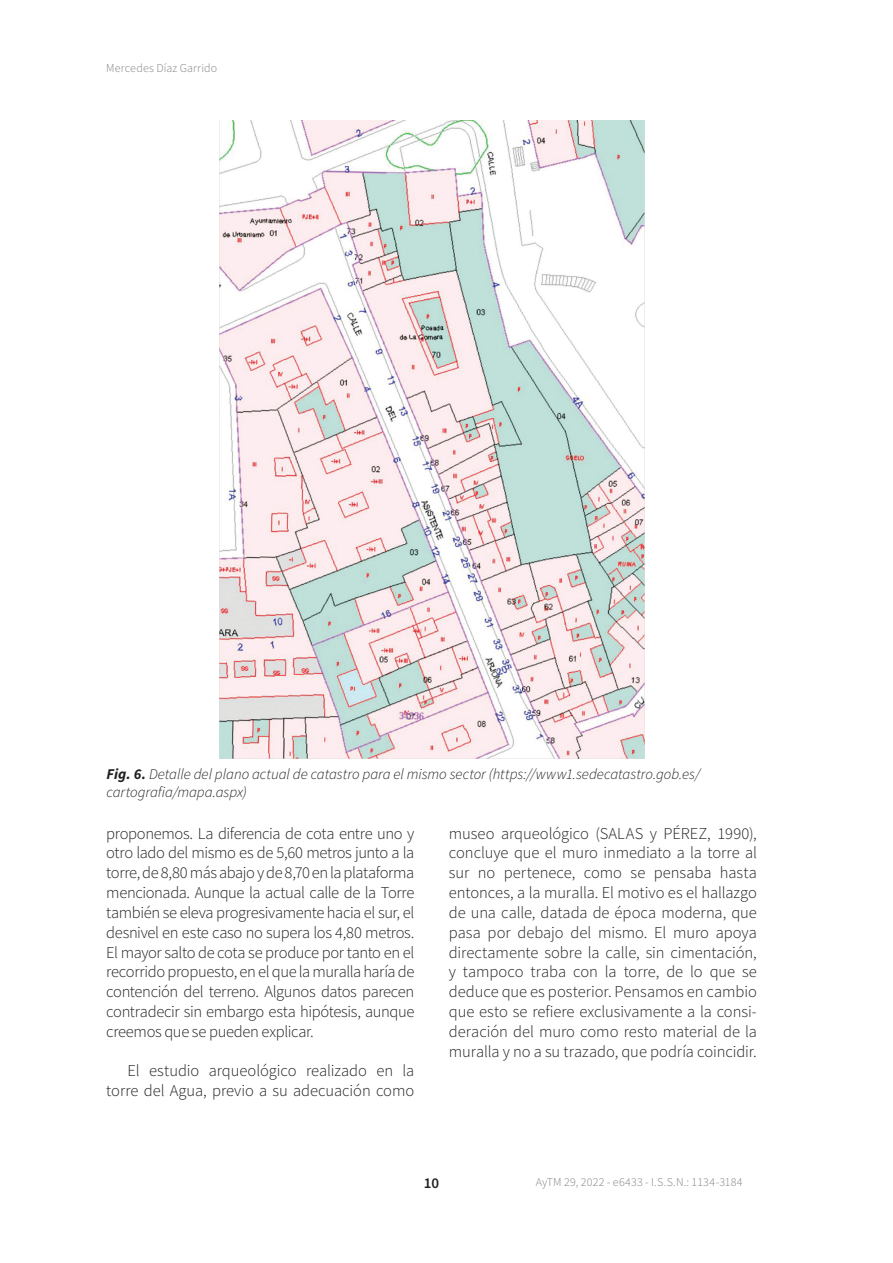
<style>
.page{position:relative;width:893px;height:1263px;background:#fff}
.page>*{position:absolute;margin:0;border:0;box-sizing:border-box;transform-origin:0 0}
.TX{font:300 16.5px/19.8px "Source Sans Pro";letter-spacing:-.005em;color:#231f20;text-align:justify}
.FC{font:italic 300 15px/18px "Source Sans Pro";letter-spacing:-.005em;color:#231f20}
.t1{font:600 15px "Source Sans Pro";color:#231f20}
.t2{font:300 12px "Source Sans Pro";letter-spacing:.01em;color:#808285}
.s1{font-weight:700}
</style>
<div class="page">
<img style="left:219px;top:121px;width:425px;height:637px">
<p class="t2" style="left:106px;top:61px;width:112px">Mercedes Díaz Garrido</p>
<p class="FC" style="left:107px;top:765px;width:595px"><span class="s1">Fig. 6.</span> Detalle del plano actual de catastro para el mismo sector (https://www1.sedecatastro.gob.es/ cartografia/mapa.aspx)</p>
<p class="TX" style="left:106px;top:823px;width:310px">proponemos. La diferencia de cota entre uno y otro lado del mismo es de 5,60 metros junto a la torre, de 8,80 más abajo y de 8,70 en la plataforma mencionada. Aunque la actual calle de la Torre también se eleva progresivamente hacia el sur, el desnivel en este caso no supera los 4,80 metros.<br>El mayor salto de cota se produce por tanto en el recorrido propuesto, en el que la muralla haría de contención del terreno. Algunos datos parecen contradecir sin embargo esta hipótesis, aunque creemos que se pueden explicar.</p>
<p class="TX" style="left:106px;top:1061px;width:310px;text-align:right">El estudio arqueológico realizado en la torre del Agua, previo a su adecuación como</p>
<p class="TX" style="left:449px;top:823px;width:310px">museo arqueológico (SALAS y PÉREZ, 1990), concluye que el muro inmediato a la torre al sur no pertenece, como se pensaba hasta entonces, a la muralla. El motivo es el hallazgo de una calle, datada de época moderna, que pasa por debajo del mismo. El muro apoya directamente sobre la calle, sin cimentación, y tampoco traba con la torre, de lo que se deduce que es posterior. Pensamos en cambio que esto se refiere exclusivamente a la consi&shy;deración del muro como resto material de la muralla y no a su trazado, que podría coincidir.</p>
<p class="t1" style="left:424px;top:1173px;width:17px">10</p>
<p class="t2" style="left:536px;top:1174px;width:208px">AyTM 29, 2022 - e6433 - I.S.S.N.: 1134-3184</p>
</div>
